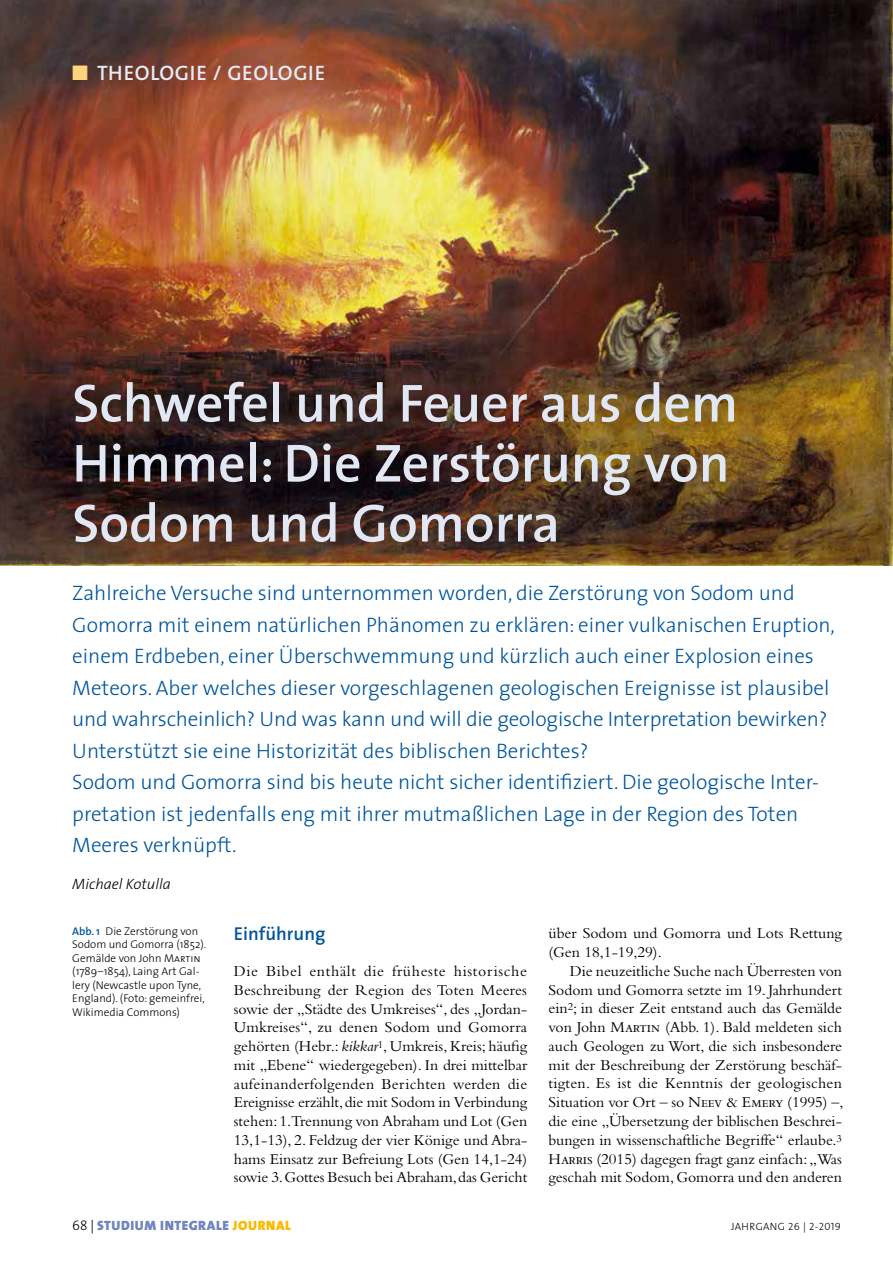
<style>
.page{position:relative;width:893px;height:1263px;background:#fff}
.page>*{position:absolute;margin:0;border:0;box-sizing:border-box;transform-origin:0 0}
.t1{font:600 54px/60px "The Sans";color:#e2e7f4}
.t2{font:300 21px/31.5px "The Sans";color:#00559d}
.t3{font:600 21px "The Sans";letter-spacing:.03em;color:#e7ebf6}
.t4{font:600 18.75px "The Sans";color:#00559d}
.t5{font:15.75px/18.8px "Bembo";color:#000;text-align:justify}
.t6{font:italic 300 15px "The Sans";color:#000}
.t7{font:900 13.5px "The Sans";letter-spacing:.04em;color:#6f86bd}
.t8{font:300 11.25px/13.5px "The Sans";color:#000}
.t9{font:10.5px "The Sans Light Caps";letter-spacing:.04em;color:#000}
.s1{color:#fed57a}
.s2{font-weight:600;color:#00559d}
.s3{font-family:"The Sans Light Caps";font-weight:400}
.s4{font-style:italic}
.s5{font-family:"Bembo SC"}
.s6{font-weight:300;color:#000}
.s7{color:#fbba00}
</style>
<div class="page">
<img style="left:0;top:0;width:893px;height:566px">
<h2 class="t3" style="left:72px;top:55px;width:255px"><span class="s1">■</span> THEOLOGIE / GEOLOGIE</h2>
<h1 class="t1" style="left:72px;top:372px;width:667px">Schwefel und Feuer aus dem<br>Himmel: Die Zerstörung von<br>Sodom und Gomorra</h1>
<p class="t2" style="left:72px;top:577px;width:764px">Zahlreiche Versuche sind unternommen worden, die Zerstörung von Sodom und Gomorra mit einem natürlichen Phänomen zu erklären: einer vulkanischen Eruption, einem Erdbeben, einer Überschwemmung und kürzlich auch einer Explosion eines Meteors. Aber welches dieser vorgeschlagenen geologischen Ereignisse ist plausibel und wahrscheinlich? Und was kann und will die geologische Interpretation bewirken?<br>Unterstützt sie eine Historizität des biblischen Berichtes?<br>Sodom und Gomorra sind bis heute nicht sicher identifiziert. Die geologische Inter&shy;pretation ist jedenfalls eng mit ihrer mutmaßlichen Lage in der Region des Toten Meeres verknüpft.</p>
<p class="t6" style="left:72px;top:872px;width:100px">Michael Kotulla</p>
<p class="t8" style="left:72px;top:924px;width:135px"><span class="s2">Abb. 1</span> Die Zerstörung von<br>Sodom und Gomorra (1852).<br>Gemälde von John <span class="s3">Martin </span>(1789–1854), Laing Art Gal&shy;lery (Newcastle upon Tyne,<br>England). (Foto: gemeinfrei,<br>Wikimedia Commons)</p>
<p class="t4" style="left:234px;top:918px;width:93px">Einführung</p>
<p class="t5" style="left:234px;top:961px;width:295px">Die Bibel enthält die früheste historische Beschreibung der Region des Toten Meeres sowie der „Städte des Umkreises“, des „Jordan-Umkreises“, zu denen Sodom und Gomorra gehörten (Hebr.: <span class="s4">kikkar</span><sup>1</sup>, Umkreis, Kreis; häufig mit „Ebene“ wiedergegeben). In drei mittelbar aufeinanderfolgenden Berichten werden die Ereignisse erzählt, die mit Sodom in Verbindung stehen: 1.Trennung von Abraham und Lot (Gen 13,1-13), 2. Feldzug der vier Könige und Abra&shy;hams Einsatz zur Befreiung Lots (Gen 14,1-24) sowie 3. Gottes Besuch bei Abraham, das Gericht</p>
<p class="t5" style="left:549px;top:924px;width:295px">über Sodom und Gomorra und Lots Rettung (Gen 18,1-19,29).</p>
<p class="t5" style="left:548px;top:961px;width:296px;text-indent:21px">Die neuzeitliche Suche nach Überresten von Sodom und Gomorra setzte im 19. Jahrhundert ein<sup>2</sup>; in dieser Zeit entstand auch das Gemälde von John <span class="s5">Martin</span> (Abb. 1). Bald meldeten sich auch Geologen zu Wort, die sich insbesondere mit der Beschreibung der Zerstörung beschäf&shy;tigten. Es ist die Kenntnis der geologischen Situation vor Ort – so <span class="s5">Neev</span> &amp; <span class="s5">Emery</span> (1995) –, die eine „Übersetzung der biblischen Beschrei&shy;bungen in wissenschaftliche Begriffe“ erlaube.<sup>3<br></sup><span class="s5">Harris</span> (2015) dagegen fragt ganz einfach: „Was geschah mit Sodom, Gomorra und den anderen</p>
<p class="t7" style="left:72px;top:1214px;width:220px"><span class="s6">68</span> <span class="s6">|</span> STUDIUM INTEGRALE <span class="s7">JOURNAL</span></p>
<p class="t9" style="left:731px;top:1218px;width:111px">JAHRGANG 26 | 2-2019</p>
</div>
